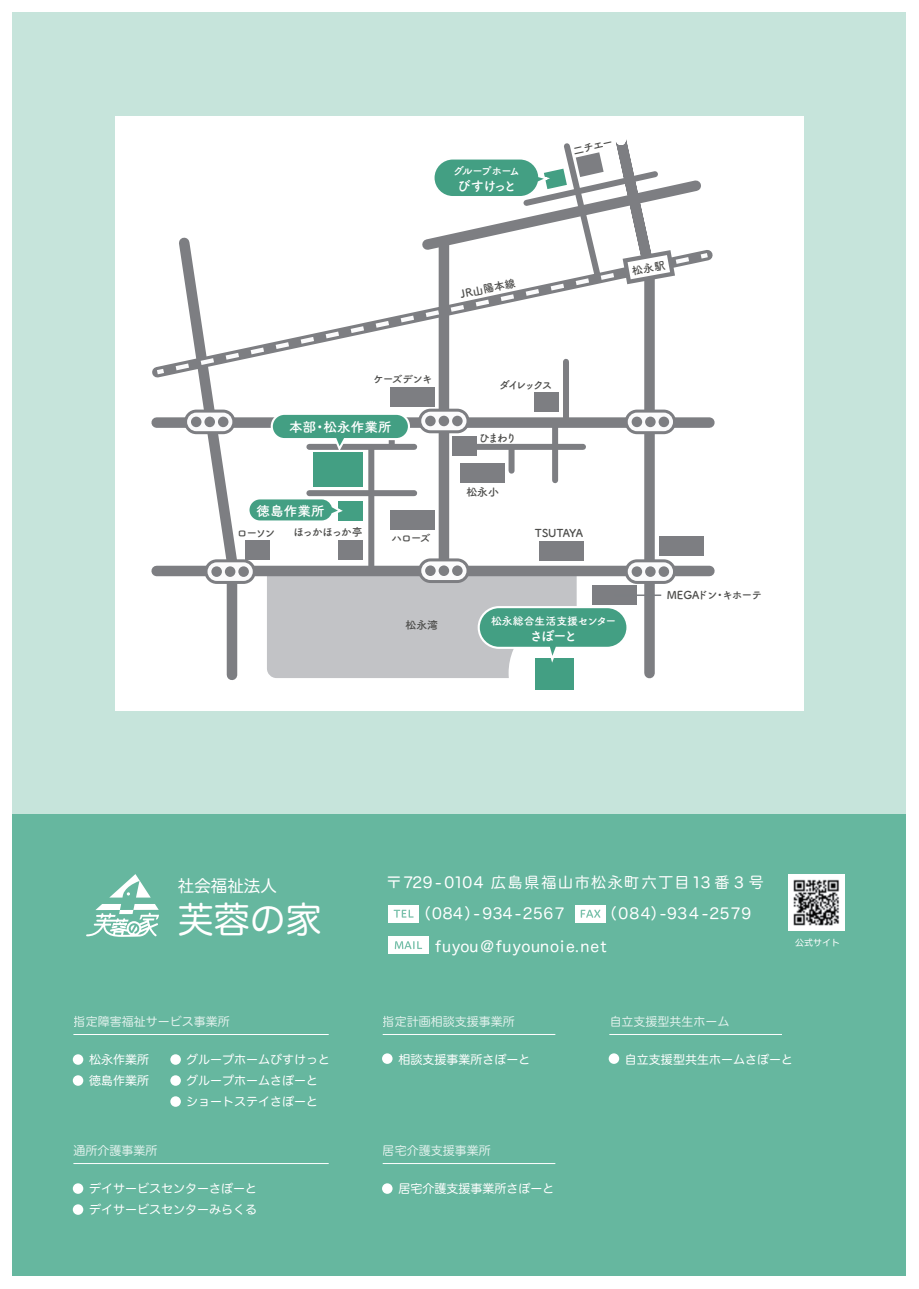
<style>
.page{position:relative;width:919px;height:1289px;background:#fff}
.page>*{position:absolute;margin:0;border:0;box-sizing:border-box;transform-origin:0 0}
.t1{font:36px "Hira Maru Pro W4";color:#fff}
.t2{font:16.5px "Hira Maru Pro W4";color:#fff}
.t3{font:15px/31.5px "Hira Maru Pro W4";letter-spacing:.1em;color:#fff}
.t4{font:15px "Hira Maru Pro W4";letter-spacing:.07em;color:#fff}
.t5{font:700 13.65px "Tsuku A Rd Gothic";color:#fff}
.t6{font:12px/21px "Hira Maru Pro W4";color:#fff}
.t7{font:700 10.95px "Tsuku A Rd Gothic";letter-spacing:-.13em;color:#4d4d4b}
.t8{font:700 10.95px "Tsuku A Rd Gothic";color:#fff}
.t9{font:700 10.95px "Tsuku A Rd Gothic";letter-spacing:-.1em;color:#4d4d4b}
.t10{font:700 10.95px "Tsuku A Rd Gothic";letter-spacing:-.04em;color:#4d4d4b}
.t11{font:700 10.95px "Tsuku A Rd Gothic";letter-spacing:-.15em;color:#fff}
.t12{font:9px "Hira Maru Pro W4";color:#fff}
</style>
<div class="page">
<div style="left:13px;top:13px;width:892px;height:801px;background:#c6e4db"></div>
<div style="left:115px;top:116px;width:688px;height:594px;background:#fff"></div>
<div style="left:13px;top:814px;width:892px;height:461px;background:#66b79f"></div>
<svg style="left:110px;top:874px;width:41px;height:23px"></svg>
<svg style="left:86px;top:904px;width:73px;height:32px"></svg>
<div style="left:388px;top:905px;width:31px;height:17px;background:#fff"></div>
<svg style="left:393px;top:909px;width:20px;height:8px"></svg>
<div style="left:575px;top:905px;width:31px;height:17px;background:#fff"></div>
<svg style="left:580px;top:909px;width:20px;height:8px"></svg>
<div style="left:388px;top:936px;width:40px;height:17px;background:#fff"></div>
<svg style="left:395px;top:941px;width:27px;height:8px"></svg>
<hr style="left:73px;top:1034px;width:256px;height:1px;background:#fff">
<div style="left:73px;top:1054px;width:10px;height:10px;background:#fff;border-radius:50%"></div>
<div style="left:73px;top:1075px;width:10px;height:10px;background:#fff;border-radius:50%"></div>
<div style="left:170px;top:1054px;width:11px;height:10px;background:#fff;border-radius:50%"></div>
<div style="left:170px;top:1096px;width:11px;height:10px;background:#fff;border-radius:50%"></div>
<div style="left:170px;top:1075px;width:11px;height:10px;background:#fff;border-radius:50%"></div>
<hr style="left:73px;top:1163px;width:256px;height:1px;background:#fff">
<div style="left:73px;top:1183px;width:10px;height:10px;background:#fff;border-radius:50%"></div>
<div style="left:73px;top:1204px;width:10px;height:10px;background:#fff;border-radius:50%"></div>
<hr style="left:382px;top:1034px;width:173px;height:1px;background:#fff">
<div style="left:382px;top:1053px;width:10px;height:10px;background:#fff;border-radius:50%"></div>
<hr style="left:609px;top:1034px;width:173px;height:1px;background:#fff">
<div style="left:608px;top:1053px;width:11px;height:10px;background:#fff;border-radius:50%"></div>
<hr style="left:382px;top:1163px;width:173px;height:1px;background:#fff">
<div style="left:382px;top:1183px;width:10px;height:10px;background:#fff;border-radius:50%"></div>
<img style="left:788px;top:874px;width:56px;height:56px">
<div style="left:535px;top:658px;width:38px;height:32px;background:#439f83"></div>
<svg style="left:152px;top:139px;width:560px;height:539px"></svg>
<p class="t11" style="left:453px;top:162px;width:68px">グループホーム</p>
<p class="t5" style="left:457px;top:175px;width:61px">びすけっと</p>
<p class="t7" style="left:571px;top:142px;width:42px;rotate:-13deg">二チエー</p>
<p class="t7" style="left:459px;top:285px;width:58px;rotate:-11deg">JR山陽本線</p>
<p class="t7" style="left:373px;top:370px;width:61px">ケーズデンキ</p>
<p class="t5" style="left:289px;top:416px;width:104px">本部・松永作業所</p>
<p class="t5" style="left:256px;top:500px;width:70px">徳島作業所</p>
<p class="t7" style="left:237px;top:524px;width:40px">ローソン</p>
<p class="t7" style="left:293px;top:524px;width:71px">ほっかほっか亭</p>
<p class="t7" style="left:391px;top:529px;width:41px">ハローズ</p>
<p class="t7" style="left:499px;top:376px;width:55px">ダイレックス</p>
<p class="t7" style="left:478px;top:429px;width:39px">ひまわり</p>
<p class="t7" style="left:466px;top:483px;width:34px">松永小</p>
<p class="t10" style="left:535px;top:524px;width:50px">TSUTAYA</p>
<p class="t7" style="left:405px;top:616px;width:34px">松永湾</p>
<p class="t8" style="left:491px;top:612px;width:127px">松永総合生活支援センター</p>
<p class="t5" style="left:529px;top:625px;width:50px">さぽーと</p>
<p class="t9" style="left:666px;top:586px;width:97px">MEGAドン・キホーテ</p>
<h2 class="t2" style="left:178px;top:871px;width:100px">社会福祉法人</h2>
<h1 class="t1" style="left:178px;top:888px;width:145px">芙蓉の家</h1>
<p class="t6" style="left:74px;top:1010px;width:158px">指定障害福祉サービス事業所</p>
<p class="t6" style="left:89px;top:1048px;width:62px">松永作業所徳島作業所</p>
<p class="t6" style="left:186px;top:1048px;width:145px">グループホームびすけっとグループホームさぽーとショートステイさぽーと</p>
<p class="t6" style="left:73px;top:1139px;width:86px">通所介護事業所</p>
<p class="t6" style="left:89px;top:1177px;width:170px">デイサービスセンターさぽーとデイサービスセンターみらくる</p>
<p class="t3" style="left:416px;top:865px;width:349px;text-indent:-29px">〒729-0104 広島県福山市松永町六丁目13 番 3 号（084）-934-2567</p>
<p class="t4" style="left:601px;top:900px;width:151px">（084）-934-2579</p>
<p class="t4" style="left:435px;top:933px;width:173px">fuyou@fuyounoie.net</p>
<p class="t12" style="left:795px;top:935px;width:46px">公式サイト</p>
<p class="t6" style="left:382px;top:1010px;width:133px">指定計画相談支援事業所</p>
<p class="t6" style="left:398px;top:1048px;width:133px">相談支援事業所さぽーと</p>
<p class="t6" style="left:382px;top:1139px;width:109px">居宅介護支援事業所</p>
<p class="t6" style="left:398px;top:1177px;width:157px">居宅介護支援事業所さぽーと</p>
<p class="t6" style="left:609px;top:1010px;width:121px">自立支援型共生ホーム</p>
<p class="t6" style="left:625px;top:1048px;width:169px">自立支援型共生ホームさぽーと</p>
</div>
